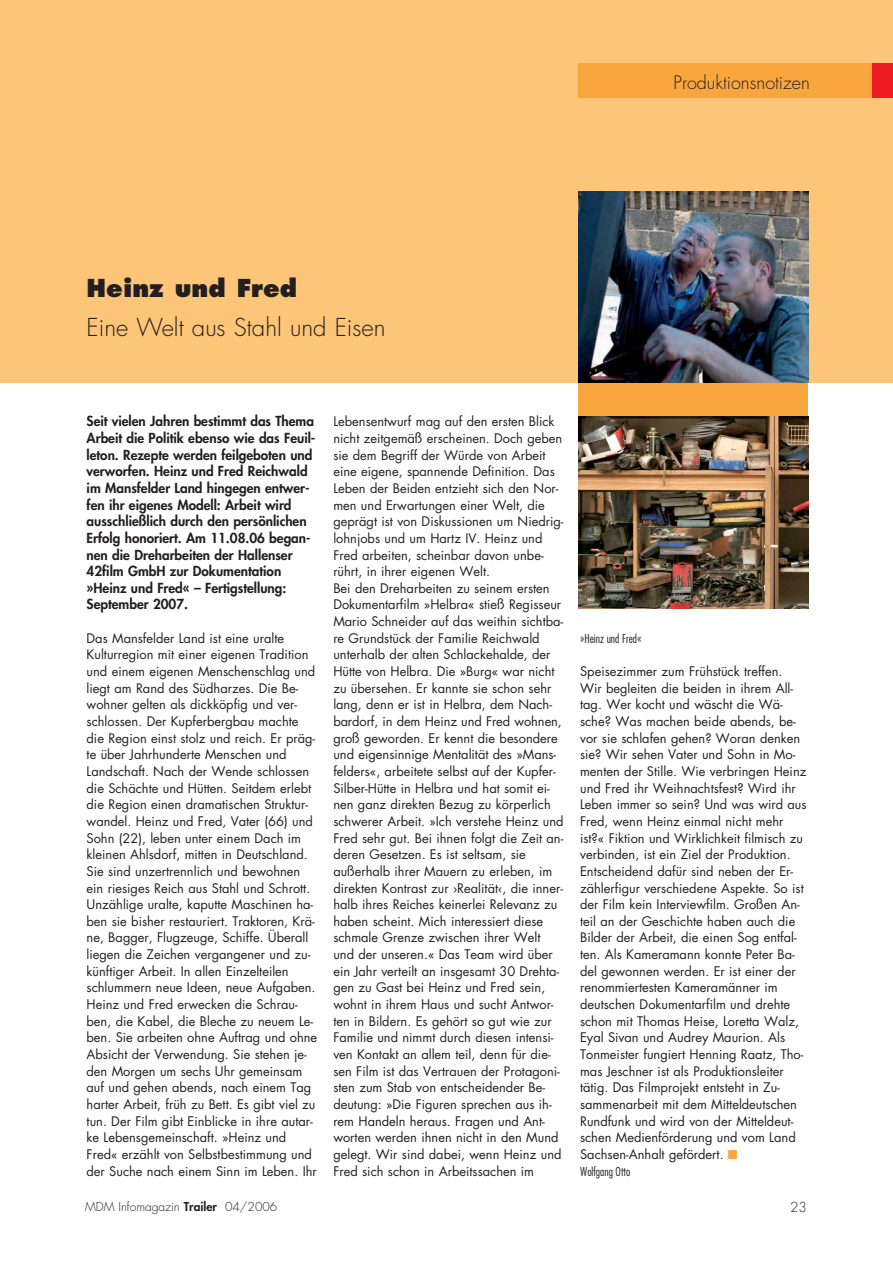
<style>
.page{position:relative;width:893px;height:1263px;background:#fff}
.page>*{position:absolute;margin:0;border:0;box-sizing:border-box;transform-origin:0 0}
.t1{font:300 24px "Futura";color:#231f20}
.t2{font:800 24px "Futura LT";color:#231f20}
.t3{font:300 18px "Futura";color:#231f20}
.t4{font:800 13.5px/16.6px "Futura";color:#231f20}
.t5{font:300 13.5px "Futura";color:#231f20}
.t6{font:12.9px/16.6px "Futura LT";color:#231f20}
.t7{font:300 12px "Futura";color:#231f20}
.t8{font:300 condensed 12px "Futura";color:#231f20}
.s1{color:#faa63f}
.s2{font-weight:800}
</style>
<div class="page">
<div style="left:0;top:0;width:892px;height:383px;background:#fdc578"></div>
<div style="left:578px;top:64px;width:314px;height:34px;background:#faa63f"></div>
<div style="left:872px;top:64px;width:20px;height:34px;background:#ed1c24"></div>
<div style="left:578px;top:383px;width:230px;height:42px;background:#faa63f"></div>
<img style="left:578px;top:417px;width:230px;height:191px">
<img style="left:578px;top:191px;width:230px;height:192px">
<h2 class="t3" style="left:673px;top:74px;width:138px">Produktionsnotizen</h2>
<h1 class="t2" style="left:87px;top:280px;width:212px">Heinz und Fred</h1>
<h1 class="t1" style="left:87px;top:317px;width:300px">Eine Welt aus Stahl und Eisen</h1>
<p class="t4" style="left:87px;top:414px;width:230px">Seit vielen Jahren bestimmt das Thema Arbeit die Politik ebenso wie das Feuil&shy;leton. Rezepte werden feilgeboten und verworfen. Heinz und Fred Reichwald im Mansfelder Land hingegen entwer&shy;fen ihr eigenes Modell: Arbeit wird ausschließlich durch den persönlichen Erfolg honoriert. Am 11.08.06 began&shy;nen die Dreharbeiten der Hallenser 42film GmbH zur Dokumentation »Heinz und Fred« – Fertigstellung:<br>September 2007.</p>
<p class="t6" style="left:87px;top:630px;width:232px">Das Mansfelder Land ist eine uralte Kulturregion mit einer eigenen Tradition und einem eigenen Menschenschlag und liegt am Rand des Südharzes. Die Be&shy;wohner gelten als dickköpfig und ver&shy;schlossen. Der Kupferbergbau machte die Region einst stolz und reich. Er präg&shy;te über Jahrhunderte Menschen und Landschaft. Nach der Wende schlossen die Schächte und Hütten. Seitdem erlebt die Region einen dramatischen Struktur&shy;wandel. Heinz und Fred, Vater (66) und Sohn (22), leben unter einem Dach im kleinen Ahlsdorf, mitten in Deutschland.<br>Sie sind unzertrennlich und bewohnen ein riesiges Reich aus Stahl und Schrott.<br>Unzählige uralte, kaputte Maschinen ha&shy;ben sie bisher restauriert. Traktoren, Krä&shy;ne, Bagger, Flugzeuge, Schiffe. Überall liegen die Zeichen vergangener und zu&shy;künftiger Arbeit. In allen Einzelteilen schlummern neue Ideen, neue Aufgaben.<br>Heinz und Fred erwecken die Schrau&shy;ben, die Kabel, die Bleche zu neuem Le&shy;ben. Sie arbeiten ohne Auftrag und ohne Absicht der Verwendung. Sie stehen je&shy;den Morgen um sechs Uhr gemeinsam auf und gehen abends, nach einem Tag harter Arbeit, früh zu Bett. Es gibt viel zu tun. Der Film gibt Einblicke in ihre autar&shy;ke Lebensgemeinschaft. »Heinz und Fred« erzählt von Selbstbestimmung und der Suche nach einem Sinn im Leben. Ihr</p>
<p class="t6" style="left:333px;top:413px;width:232px">Lebensentwurf mag auf den ersten Blick nicht zeitgemäß erscheinen. Doch geben sie dem Begriff der Würde von Arbeit eine eigene, spannende Definition. Das Leben der Beiden entzieht sich den Nor&shy;men und Erwartungen einer Welt, die geprägt ist von Diskussionen um Niedrig&shy;lohnjobs und um Hartz IV. Heinz und Fred arbeiten, scheinbar davon unbe&shy;rührt, in ihrer eigenen Welt.<br>Bei den Dreharbeiten zu seinem ersten Dokumentarfilm »Helbra« stieß Regisseur Mario Schneider auf das weithin sichtba&shy;re Grundstück der Familie Reichwald unterhalb der alten Schlackehalde, der Hütte von Helbra. Die »Burg« war nicht zu übersehen. Er kannte sie schon sehr lang, denn er ist in Helbra, dem Nach&shy;bardorf, in dem Heinz und Fred wohnen, groß geworden. Er kennt die besondere und eigensinnige Mentalität des »Mans&shy;felders«, arbeitete selbst auf der Kupfer-Silber-Hütte in Helbra und hat somit ei&shy;nen ganz direkten Bezug zu körperlich schwerer Arbeit. »Ich verstehe Heinz und Fred sehr gut. Bei ihnen folgt die Zeit an&shy;deren Gesetzen. Es ist seltsam, sie außerhalb ihrer Mauern zu erleben, im direkten Kontrast zur ›Realität‹, die inner&shy;halb ihres Reiches keinerlei Relevanz zu haben scheint. Mich interessiert diese schmale Grenze zwischen ihrer Welt und der unseren.« Das Team wird über ein Jahr verteilt an insgesamt 30 Drehta&shy;gen zu Gast bei Heinz und Fred sein, wohnt in ihrem Haus und sucht Antwor&shy;ten in Bildern. Es gehört so gut wie zur Familie und nimmt durch diesen intensi&shy;ven Kontakt an allem teil, denn für die&shy;sen Film ist das Vertrauen der Protagoni&shy;sten zum Stab von entscheidender Be&shy;deutung: »Die Figuren sprechen aus ih&shy;rem Handeln heraus. Fragen und Ant&shy;worten werden ihnen nicht in den Mund gelegt. Wir sind dabei, wenn Heinz und Fred sich schon in Arbeitssachen im</p>
<p class="t8" style="left:580px;top:633px;width:63px">»Heinz und Fred«</p>
<p class="t6" style="left:580px;top:663px;width:228px">Speisezimmer zum Frühstück treffen.<br>Wir begleiten die beiden in ihrem All&shy;tag. Wer kocht und wäscht die Wä&shy;sche? Was machen beide abends, be&shy;vor sie schlafen gehen? Woran denken sie? Wir sehen Vater und Sohn in Mo&shy;menten der Stille. Wie verbringen Heinz und Fred ihr Weihnachtsfest? Wird ihr Leben immer so sein? Und was wird aus Fred, wenn Heinz einmal nicht mehr ist?« Fiktion und Wirklichkeit filmisch zu verbinden, ist ein Ziel der Produktion.<br>Entscheidend dafür sind neben der Er&shy;zählerfigur verschiedene Aspekte. So ist der Film kein Interviewfilm. Großen An&shy;teil an der Geschichte haben auch die Bilder der Arbeit, die einen Sog entfal&shy;ten. Als Kameramann konnte Peter Ba&shy;del gewonnen werden. Er ist einer der renommiertesten Kameramänner im deutschen Dokumentarfilm und drehte schon mit Thomas Heise, Loretta Walz, Eyal Sivan und Audrey Maurion. Als Tonmeister fungiert Henning Raatz, Tho&shy;mas Jeschner ist als Produktionsleiter tätig. Das Filmprojekt entsteht in Zu&shy;sammenarbeit mit dem Mitteldeutschen Rundfunk und wird von der Mitteldeut&shy;schen Medienförderung und vom Land Sachsen-Anhalt gefördert. <span class="s1">■</span></p>
<p class="t8" style="left:580px;top:1166px;width:52px">Wolfgang Otto</p>
<p class="t7" style="left:85px;top:1201px;width:194px">MDM Infomagazin <span class="s2">Trailer</span> 04/2006</p>
<p class="t5" style="left:790px;top:1201px;width:18px">23</p>
</div>
